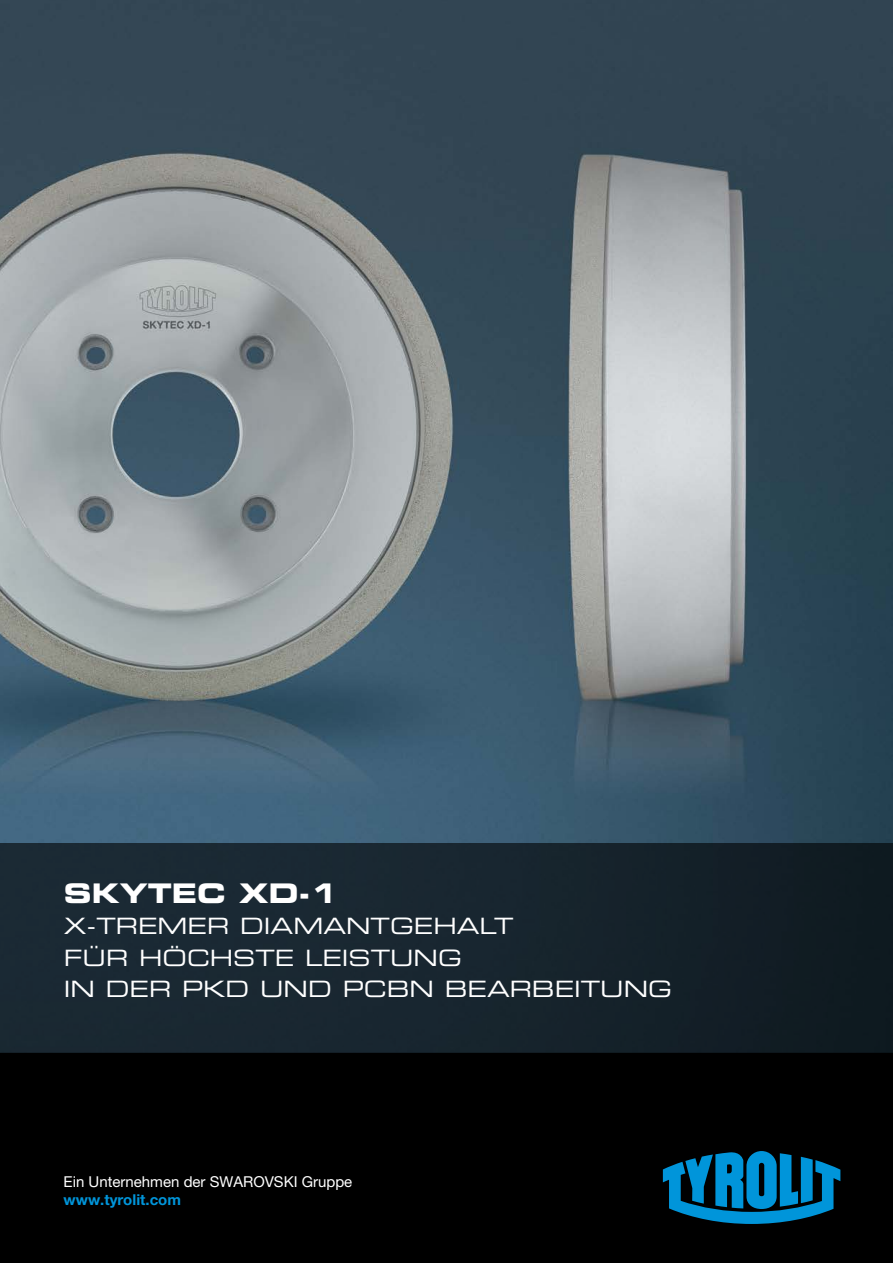
<style>
.page{position:relative;width:893px;height:1263px;background:#fff}
.page>*{position:absolute;margin:0;border:0;box-sizing:border-box;transform-origin:0 0}
.t1{font:27px "Eurostile LT Std Bold Ex 2";color:#fff}
.t2{font:22.5px/31.5px "Eurostile LT Std Ex 2";color:#fff}
.t3{font:15px "Helvetica Neue LT Pro";color:#fff}
.t4{font:700 15px "Helvetica Neue LT Pro";color:#0095da}
</style>
<div class="page">
<img style="left:0;top:0;width:893px;height:843px">
<div style="left:0;top:1053px;width:893px;height:210px;background:#000"></div>
<div style="left:0;top:843px;width:893px;height:210px;background:linear-gradient(to right,#1d2c38,#111c23)"></div>
<svg style="left:663px;top:1151px;width:177px;height:73px;background:#005983"></svg>
<p class="t1" style="left:64px;top:874px;width:275px">SKYTEC XD-1</p>
<p class="t2" style="left:64px;top:910px;width:610px">X-TREMER DIAMANTGEHALT<br>FÜR HÖCHSTE LEISTUNG<br>IN DER PKD UND PCBN BEARBEITUNG</p>
<p class="t3" style="left:64px;top:1172px;width:290px">Ein Unternehmen der SWAROVSKI Gruppe</p>
<p class="t4" style="left:64px;top:1190px;width:119px">www.tyrolit.com</p>
</div>
